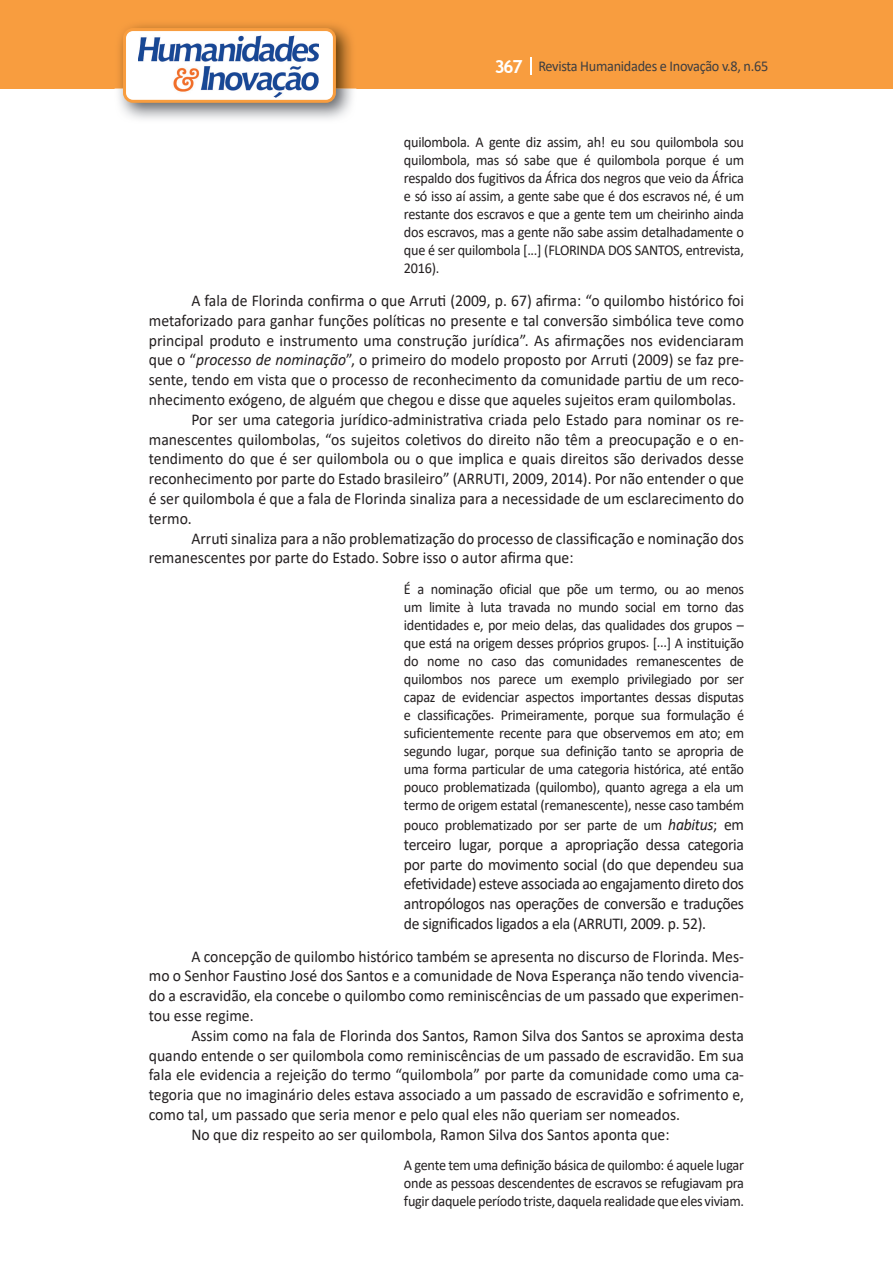
<style>
.page{position:relative;width:893px;height:1263px;background:#fff}
.page>*{position:absolute;margin:0;border:0;box-sizing:border-box;transform-origin:0 0}
.t1{font:16.5px/19.8px "Calibri";color:#231f20;text-align:justify;scale:.95 1}
.t2{font:15px/18px "Calibri";letter-spacing:-.02em;color:#231f20;text-align:justify;scale:.95 1}
.t3{font:15px "Calibri";letter-spacing:-.02em;color:#3e3e3f;scale:.95 1}
.s1{font-family:"Trebuchet MS";font-weight:700;font-size:18px;color:#fff}
.s2{font-style:italic}
.s3{font-style:italic;font-size:16.5px}
.s4{font-size:16.5px}
</style>
<div class="page">
<div style="left:0;top:0;width:893px;height:88px;background:#f89d3f"></div>
<svg style="left:530px;top:57px;width:2px;height:18px"></svg>
<img style="left:115px;top:24px;width:241px;height:95px">
<div style="left:125px;top:30px;width:209px;height:71px;background:#fff;border-radius:9px"></div>
<img style="left:138px;top:35px;width:181px;height:62px">
<div style="left:123px;top:28px;width:213px;height:75px;border:3px solid #f89d3f;border-radius:9px"></div>
<p class="t3" style="left:495px;top:56px;width:290px"><span class="s1">367</span> Revista Humanidades e Inovação v.8, n.65</p>
<p class="t2" style="left:404px;top:133px;width:360px">quilombola. A gente diz assim, ah! eu sou quilombola sou quilombola, mas só sabe que é quilombola porque é um respaldo dos fugitivos da África dos negros que veio da África e só isso aí assim, a gente sabe que é dos escravos né, é um restante dos escravos e que a gente tem um cheirinho ainda dos escravos, mas a gente não sabe assim detalhadamente o que é ser quilombola [...] (FLORINDA DOS SANTOS, entrevista, 2016).</p>
<p class="t1" style="left:191px;top:290px;width:583px">A fala de Florinda confirma o que Arruti (2009, p. 67) afirma: “o quilombo histórico foi</p>
<p class="t1" style="left:149px;top:310px;width:628px">metaforizado para ganhar funções políticas no presente e tal conversão simbólica teve como</p>
<p class="t1" style="left:149px;top:330px;width:628px">principal produto e instrumento uma construção jurídica”. As afirmações nos evidenciaram</p>
<p class="t1" style="left:149px;top:349px;width:628px">que o “<span class="s2">processo de nominação</span>”, o primeiro do modelo proposto por Arruti (2009) se faz pre-</p>
<p class="t1" style="left:149px;top:369px;width:628px">sente, tendo em vista que o processo de reconhecimento da comunidade partiu de um reco-</p>
<p class="t1" style="left:149px;top:389px;width:620px">nhecimento exógeno, de alguém que chegou e disse que aqueles sujeitos eram quilombolas.</p>
<p class="t1" style="left:191px;top:409px;width:583px">Por ser uma categoria jurídico-administrativa criada pelo Estado para nominar os re-</p>
<p class="t1" style="left:149px;top:429px;width:628px">manescentes quilombolas, “os sujeitos coletivos do direito não têm a preocupação e o en-</p>
<p class="t1" style="left:149px;top:448px;width:628px">tendimento do que é ser quilombola ou o que implica e quais direitos são derivados desse</p>
<p class="t1" style="left:149px;top:468px;width:628px">reconhecimento por parte do Estado brasileiro” (ARRUTI, 2009, 2014). Por não entender o que</p>
<p class="t1" style="left:149px;top:488px;width:628px">é ser quilombola é que a fala de Florinda sinaliza para a necessidade de um esclarecimento do</p>
<p class="t1" style="left:149px;top:508px;width:47px">termo.</p>
<p class="t1" style="left:191px;top:528px;width:583px">Arruti sinaliza para a não problematização do processo de classificação e nominação dos</p>
<p class="t1" style="left:149px;top:547px;width:449px">remanescentes por parte do Estado. Sobre isso o autor afirma que:</p>
<p class="t2" style="left:404px;top:580px;width:360px">É a nominação oficial que põe um termo, ou ao menos um limite à luta travada no mundo social em torno das identidades e, por meio delas, das qualidades dos grupos – que está na origem desses próprios grupos. [...] A instituição do nome no caso das comunidades remanescentes de quilombos nos parece um exemplo privilegiado por ser capaz de evidenciar aspectos importantes dessas disputas e classificações. Primeiramente, porque sua formulação é suficientemente recente para que observemos em ato; em segundo lugar, porque sua definição tanto se apropria de uma forma particular de uma categoria histórica, até então pouco problematizada (quilombo), quanto agrega a ela um termo de origem estatal (remanescente), nesse caso também</p>
<p class="t2" style="left:404px;top:815px;width:360px">pouco problematizado por ser parte de um <span class="s3">habitus</span><span class="s4">; em</span></p>
<p class="t1" style="left:404px;top:834px;width:359px">terceiro lugar, porque a apropriação dessa categoria por parte do movimento social (do que dependeu sua efetividade) esteve associada ao engajamento direto dos antropólogos nas operações de conversão e traduções de significados ligados a ela (ARRUTI, 2009. p. 52).</p>
<p class="t1" style="left:149px;top:946px;width:628px;text-indent:43px">A concepção de quilombo histórico também se apresenta no discurso de Florinda. Mes&shy;mo o Senhor Faustino José dos Santos e a comunidade de Nova Esperança não tendo vivencia&shy;do a escravidão, ela concebe o quilombo como reminiscências de um passado que experimen&shy;tou esse regime.</p>
<p class="t1" style="left:191px;top:1025px;width:583px">Assim como na fala de Florinda dos Santos, Ramon Silva dos Santos se aproxima desta</p>
<p class="t1" style="left:149px;top:1045px;width:628px">quando entende o ser quilombola como reminiscências de um passado de escravidão. Em sua</p>
<p class="t1" style="left:149px;top:1064px;width:628px">fala ele evidencia a rejeição do termo “quilombola” por parte da comunidade como uma ca-</p>
<p class="t1" style="left:149px;top:1084px;width:628px">tegoria que no imaginário deles estava associado a um passado de escravidão e sofrimento e,</p>
<p class="t1" style="left:149px;top:1104px;width:561px">como tal, um passado que seria menor e pelo qual eles não queriam ser nomeados.</p>
<p class="t1" style="left:191px;top:1124px;width:505px">No que diz respeito ao ser quilombola, Ramon Silva dos Santos aponta que:</p>
<p class="t2" style="left:404px;top:1156px;width:360px">A gente tem uma definição básica de quilombo: é aquele lugar onde as pessoas descendentes de escravos se refugiavam pra fugir daquele período triste, daquela realidade que eles viviam.</p>
</div>
